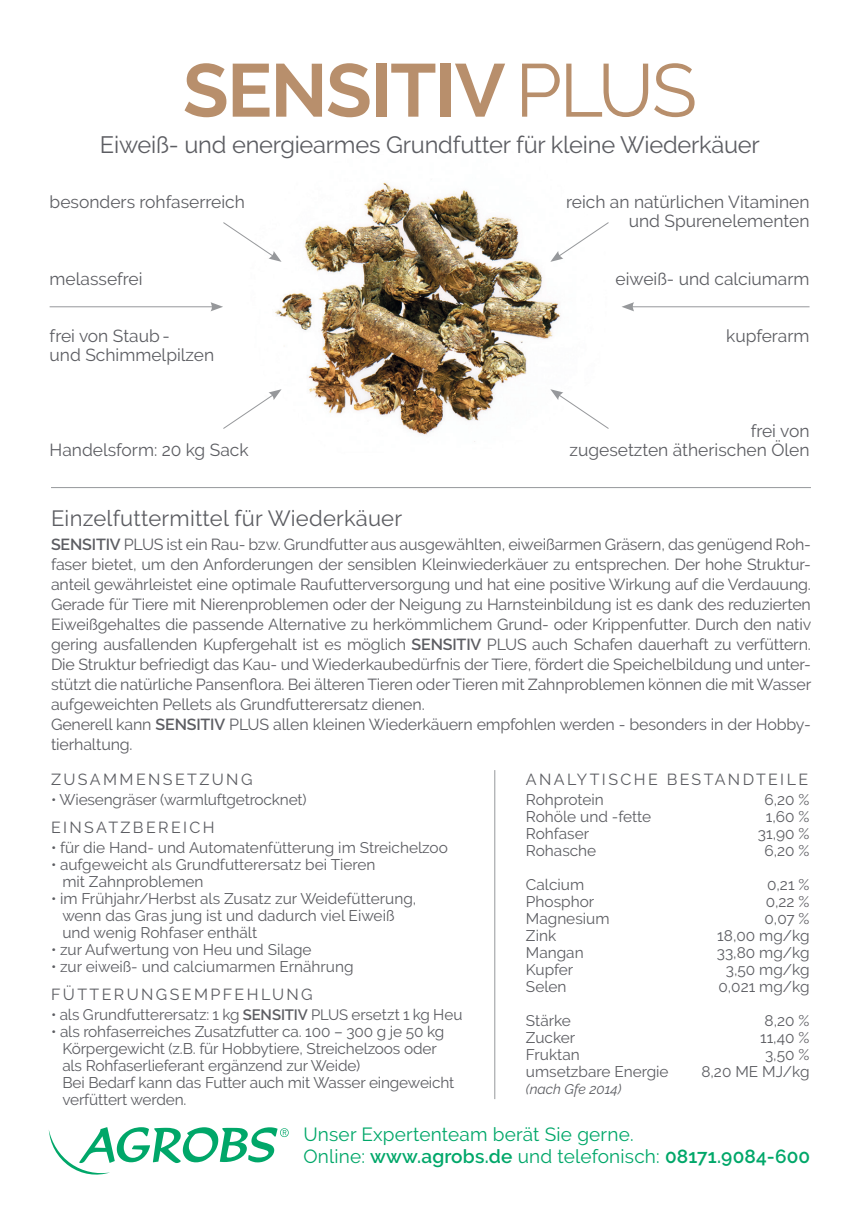
<style>
.page{position:relative;width:862px;height:1214px;background:#fff}
.page>*{position:absolute;margin:0;border:0;box-sizing:border-box;transform-origin:0 0}
.t1{font:700 74.6px "Raleway";letter-spacing:-.02em;color:#b88f6c}
.t2{font:23.6px "Raleway";letter-spacing:-.01em;color:#5c5d62}
.t3{font:22px "Raleway";letter-spacing:.01em;color:#5c5d62}
.t4{font:600 19px "Raleway";letter-spacing:.01em;color:#00a769}
.t5{font:19px "Raleway";letter-spacing:.01em;color:#00a769}
.t6{font:17.4px/19px "Raleway";color:#5c5d62;text-align:right}
.t7{font:16px/20px "Raleway";letter-spacing:-.01em;color:#5c5d62;text-align:justify}
.t8{font:16px "Raleway";letter-spacing:.15em;color:#5c5d62}
.t9{font:15.4px "Raleway";color:#5c5d62}
.t10{font:italic 14px "Raleway";color:#5c5d62}
.s1{font-weight:400}
.s2{font-weight:600}
.s3{font-weight:600;font-size:15px}
.s4{font-size:15px}
</style>
<div class="page">
<img style="left:196px;top:182px;width:452px;height:260px">
<hr style="left:631px;top:306px;width:178px;height:1px;background:#96989b">
<svg style="left:621px;top:302px;width:13px;height:9px"></svg>
<hr style="left:50px;top:306px;width:164px;height:1px;background:#96989b">
<svg style="left:210px;top:302px;width:13px;height:9px"></svg>
<hr style="left:494px;top:770px;width:1px;height:328px;background:#96989b">
<hr style="left:51px;top:487px;width:760px;height:1px;background:#96989b">
<svg style="left:222px;top:221px;width:59px;height:41px"></svg>
<svg style="left:49px;top:1127px;width:240px;height:48px"></svg>
<svg style="left:222px;top:389px;width:59px;height:41px"></svg>
<svg style="left:550px;top:221px;width:60px;height:41px"></svg>
<svg style="left:550px;top:389px;width:60px;height:41px"></svg>
<p class="t1" style="left:183px;top:48px;width:516px">SENSITIV <span class="s1">PLUS</span></p>
<p class="t2" style="left:100px;top:131px;width:661px">Eiweiß- und energiearmes Grundfutter für kleine Wiederkäuer</p>
<p class="t6" style="left:50px;top:193px;width:197px">besonders rohfaserreich</p>
<p class="t6" style="left:566px;top:193px;width:245px">reich an natürlichen Vitaminen und Spurenelementen</p>
<p class="t6" style="left:50px;top:269px;width:94px">melassefrei</p>
<p class="t6" style="left:615px;top:269px;width:195px">eiweiß- und calciumarm</p>
<p class="t6" style="left:50px;top:326px;width:122px">frei von Staub -</p>
<p class="t6" style="left:50px;top:345px;width:166px">und Schimmelpilzen</p>
<p class="t6" style="left:726px;top:326px;width:85px">kupferarm</p>
<p class="t6" style="left:50px;top:440px;width:201px">Handelsform: 20 kg Sack</p>
<p class="t6" style="left:750px;top:421px;width:60px">frei von</p>
<p class="t6" style="left:569px;top:440px;width:241px">zugesetzten ätherischen Ölen</p>
<p class="t3" style="left:51px;top:505px;width:353px">Einzelfuttermittel für Wiederkäuer</p>
<p class="t7" style="left:51px;top:534px;width:762px"><span class="s2">SENSITIV</span> PLUS ist ein Rau- bzw. Grundfutter aus ausgewählten, eiweißarmen Gräsern, das genügend Roh&shy;faser bietet, um den Anforderungen der sensiblen Kleinwiederkäuer zu entsprechen. Der hohe Struktur&shy;anteil gewährleistet eine optimale Raufutterversorgung und hat eine positive Wirkung auf die Verdauung.<br>Gerade für Tiere mit Nierenproblemen oder der Neigung zu Harnsteinbildung ist es dank des reduzierten Eiweißgehaltes die passende Alternative zu herkömmlichem Grund- oder Krippenfutter. Durch den nativ gering ausfallenden Kupfergehalt ist es möglich <span class="s2">SENSITIV</span> PLUS auch Schafen dauerhaft zu verfüttern.<br>Die Struktur befriedigt das Kau- und Wiederkaubedürfnis der Tiere, fördert die Speichelbildung und unter&shy;stützt die natürliche Pansenflora. Bei älteren Tieren oder Tieren mit Zahnproblemen können die mit Wasser aufgeweichten Pellets als Grundfutterersatz dienen.</p>
<p class="t7" style="left:51px;top:714px;width:761px">Generell kann <span class="s2">SENSITIV</span> PLUS allen kleinen Wiederkäuern empfohlen werden - besonders in der Hobby&shy;tierhaltung.</p>
<p class="t8" style="left:51px;top:770px;width:203px">ZUSAMMENSETZUNG</p>
<p class="t9" style="left:51px;top:790px;width:257px">• Wiesengräser (warmluftgetrocknet)</p>
<p class="t8" style="left:51px;top:818px;width:165px">EINSATZBEREICH</p>
<p class="t9" style="left:51px;top:838px;width:398px">• für die Hand- und Automatenfütterung im Streichelzoo</p>
<p class="t9" style="left:51px;top:855px;width:326px">• aufgeweicht als Grundfutterersatz bei Tieren</p>
<p class="t9" style="left:62px;top:872px;width:143px">mit Zahnproblemen</p>
<p class="t9" style="left:51px;top:889px;width:367px">• im Frühjahr/Herbst als Zusatz zur Weidefütterung,</p>
<p class="t9" style="left:62px;top:906px;width:334px">wenn das Gras jung ist und dadurch viel Eiweiß</p>
<p class="t9" style="left:62px;top:923px;width:196px">und wenig Rohfaser enthält</p>
<p class="t9" style="left:51px;top:940px;width:262px">• zur Aufwertung von Heu und Silage</p>
<p class="t9" style="left:51px;top:957px;width:304px">• zur eiweiß- und calciumarmen Ernährung</p>
<p class="t8" style="left:51px;top:985px;width:263px">FÜTTERUNGSEMPFEHLUNG</p>
<p class="t9" style="left:51px;top:1005px;width:413px">• als Grundfutterersatz: 1 kg <span class="s3">SENSITIV</span> <span class="s4">PLUS</span> ersetzt 1 kg Heu</p>
<p class="t9" style="left:51px;top:1022px;width:395px">• als rohfaserreiches Zusatzfutter ca. 100 – 300 g je 50 kg</p>
<p class="t9" style="left:62px;top:1039px;width:376px">Körpergewicht (z.B. für Hobbytiere, Streichelzoos oder</p>
<p class="t9" style="left:62px;top:1056px;width:299px">als Rohfaserlieferant ergänzend zur Weide)</p>
<p class="t9" style="left:62px;top:1073px;width:393px">Bei Bedarf kann das Futter auch mit Wasser eingeweicht</p>
<p class="t9" style="left:62px;top:1090px;width:126px">verfüttert werden.</p>
<p class="t8" style="left:526px;top:770px;width:284px">ANALYTISCHE BESTANDTEILE</p>
<p class="t9" style="left:526px;top:790px;width:79px">Rohprotein</p>
<p class="t9" style="left:764px;top:790px;width:47px">6,20 %</p>
<p class="t9" style="left:526px;top:807px;width:127px">Rohöle und -fette</p>
<p class="t9" style="left:766px;top:807px;width:45px">1,60 %</p>
<p class="t9" style="left:526px;top:824px;width:65px">Rohfaser</p>
<p class="t9" style="left:758px;top:824px;width:53px">31,90 %</p>
<p class="t9" style="left:526px;top:841px;width:72px">Rohasche</p>
<p class="t9" style="left:764px;top:841px;width:47px">6,20 %</p>
<p class="t9" style="left:526px;top:875px;width:60px">Calcium</p>
<p class="t9" style="left:767px;top:875px;width:44px">0,21 %</p>
<p class="t9" style="left:526px;top:892px;width:70px">Phosphor</p>
<p class="t9" style="left:765px;top:892px;width:45px">0,22 %</p>
<p class="t9" style="left:526px;top:909px;width:85px">Magnesium</p>
<p class="t9" style="left:764px;top:909px;width:47px">0,07 %</p>
<p class="t9" style="left:526px;top:926px;width:32px">Zink</p>
<p class="t9" style="left:717px;top:926px;width:94px">18,00 mg/kg</p>
<p class="t9" style="left:526px;top:943px;width:59px">Mangan</p>
<p class="t9" style="left:717px;top:943px;width:94px">33,80 mg/kg</p>
<p class="t9" style="left:526px;top:960px;width:49px">Kupfer</p>
<p class="t9" style="left:726px;top:960px;width:85px">3,50 mg/kg</p>
<p class="t9" style="left:526px;top:977px;width:42px">Selen</p>
<p class="t9" style="left:718px;top:977px;width:93px">0,021 mg/kg</p>
<p class="t9" style="left:526px;top:1011px;width:46px">Stärke</p>
<p class="t9" style="left:764px;top:1011px;width:46px">8,20 %</p>
<p class="t9" style="left:526px;top:1028px;width:51px">Zucker</p>
<p class="t9" style="left:760px;top:1028px;width:51px">11,40 %</p>
<p class="t9" style="left:526px;top:1045px;width:55px">Fruktan</p>
<p class="t9" style="left:765px;top:1045px;width:46px">3,50 %</p>
<p class="t9" style="left:526px;top:1062px;width:144px">umsetzbare Energie</p>
<p class="t9" style="left:701px;top:1062px;width:110px">8,20 ME MJ/kg</p>
<p class="t10" style="left:526px;top:1081px;width:97px">(nach Gfe 2014)</p>
<p class="t5" style="left:303px;top:1123px;width:332px">Unser Expertenteam berät Sie gerne.</p>
<p class="t4" style="left:303px;top:1145px;width:508px"><span class="s1">Online:</span> www.agrobs.de <span class="s1">und telefonisch:</span> 08171.9084-600</p>
</div>
